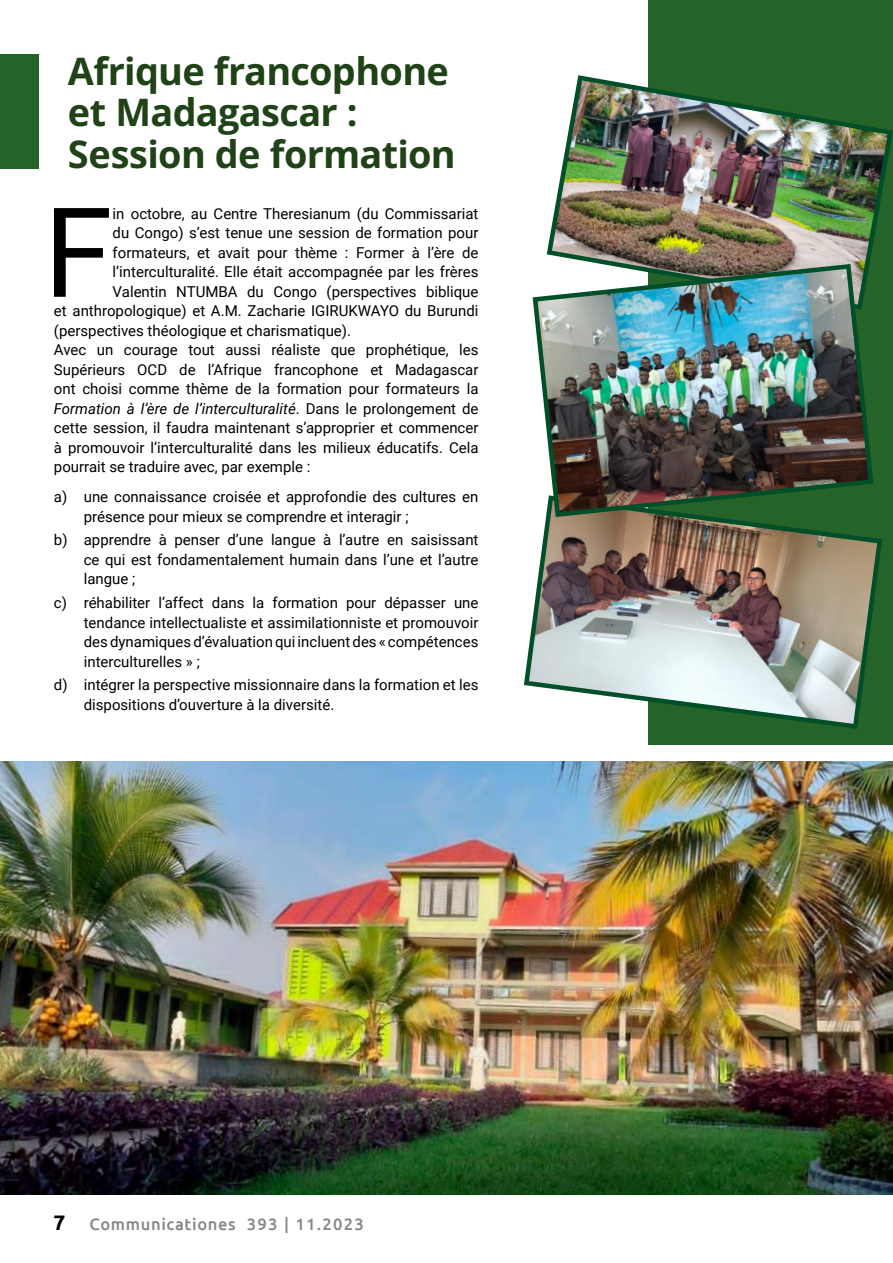
<style>
.page{position:relative;width:893px;height:1263px;background:#fff}
.page>*{position:absolute;margin:0;border:0;box-sizing:border-box;transform-origin:0 0}
.t1{font:124.65px "Roboto";color:#000}
.t2{font:37.95px/41.1px "Open Sans";letter-spacing:-.015em;color:#1f4216}
.t3{font:500 16.5px "Ubuntu";letter-spacing:.04em;color:#878787}
.t4{font:15px/19.5px "Roboto";color:#000}
.t5{font:italic 15px "Roboto";color:#000}
.s1{font-style:normal}
.s2{font-weight:700;font-size:21px;color:#000}
</style>
<div class="page">
<div style="left:648px;top:0;width:244px;height:744px;background:#266328"></div>
<div style="left:0;top:54px;width:38px;height:115px;background:#266328"></div>
<img style="left:0;top:762px;width:893px;height:433px">
<img style="left:524px;top:519px;width:358px;height:210px">
<img style="left:546px;top:73px;width:347px;height:239px">
<img style="left:532px;top:261px;width:344px;height:258px">
<h2 class="t2" style="left:68px;top:50px;width:389px">Afrique francophone et Madagascar :<br>Session de formation</h2>
<h1 class="t1" style="left:44px;top:165px;width:70px">F</h1>
<p class="t4" style="left:113px;top:203px;width:367px">in octobre, au Centre Theresianum (du Commissariat</p>
<p class="t4" style="left:113px;top:223px;width:367px">du Congo) s’est tenue une session de formation pour</p>
<p class="t4" style="left:113px;top:242px;width:367px">formateurs, et avait pour thème : Former à l’ère de</p>
<p class="t4" style="left:113px;top:262px;width:367px">l’interculturalité. Elle était accompagnée par les frères</p>
<p class="t4" style="left:113px;top:281px;width:367px">Valentin NTUMBA du Congo (perspectives biblique</p>
<p class="t4" style="left:54px;top:301px;width:426px">et anthropologique) et A.M. Zacharie IGIRUKWAYO du Burundi</p>
<p class="t4" style="left:54px;top:320px;width:299px">(perspectives théologique et charismatique).</p>
<p class="t4" style="left:54px;top:340px;width:426px">Avec un courage tout aussi réaliste que prophétique, les</p>
<p class="t4" style="left:54px;top:359px;width:426px">Supérieurs OCD de l’Afrique francophone et Madagascar</p>
<p class="t4" style="left:54px;top:379px;width:426px">ont choisi comme thème de la formation pour formateurs la</p>
<p class="t5" style="left:54px;top:398px;width:426px">Formation à l’ère de l’interculturalité<span class="s1">. Dans le prolongement de</span></p>
<p class="t4" style="left:54px;top:418px;width:426px">cette session, il faudra maintenant s’approprier et commencer</p>
<p class="t4" style="left:54px;top:437px;width:426px">à promouvoir l’interculturalité dans les milieux éducatifs. Cela</p>
<p class="t4" style="left:54px;top:457px;width:258px">pourrait se traduire avec, par exemple :</p>
<p class="t4" style="left:84px;top:486px;width:396px;text-indent:-30px">a) une connaissance croisée et approfondie des cultures en présence pour mieux se comprendre et interagir ;</p>
<p class="t4" style="left:84px;top:530px;width:396px;text-align:justify;text-indent:-30px">b) apprendre à penser d’une langue à l’autre en saisissant ce qui est fondamentalement humain dans l’une et l’autre langue ;</p>
<p class="t4" style="left:84px;top:592px;width:396px;text-align:justify;text-indent:-30px">c) réhabiliter l’affect dans la formation pour dépasser une tendance intellectualiste et assimilationniste et promouvoir des dynamiques d’évaluation qui incluent des « compétences interculturelles » ;</p>
<p class="t4" style="left:84px;top:675px;width:396px;text-indent:-30px">d) intégrer la perspective missionnaire dans la formation et les dispositions d’ouverture à la diversité.</p>
<p class="t3" style="left:54px;top:1213px;width:312px"><span class="s2">7</span> Communicationes 393 | 11.2023</p>
</div>
